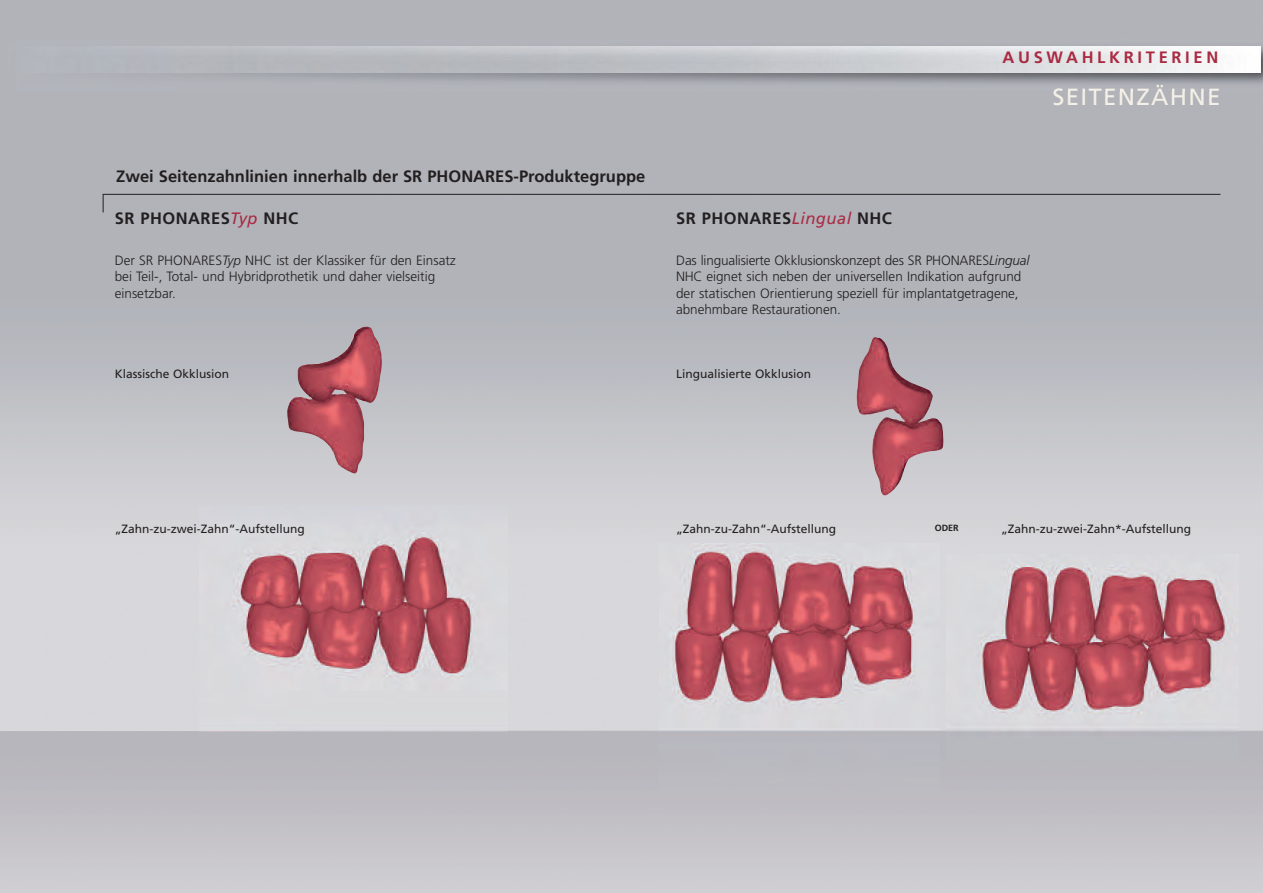
<style>
.page{position:relative;width:1263px;height:893px;background:#fff}
.page>*{position:absolute;margin:0;border:0;box-sizing:border-box;transform-origin:0 0}
.t1{font:24px "Frutiger";letter-spacing:.055em;color:#f4f0e7}
.t2{font:700 16.5px "Frutiger";color:#231f20}
.t3{font:700 16.5px "Frutiger";letter-spacing:.03em;color:#231f20}
.t4{font:700 16.5px "Frutiger";letter-spacing:.22em;color:#a92b43}
.t5{font:300 13.5px/16.2px "Frutiger";color:#231f20}
.t6{font:12px "Frutiger";color:#231f20}
.t7{font:700 9px "Frutiger";color:#231f20}
.s1{font-weight:400;font-style:italic;color:#a92b43}
.s2{font-style:italic}
</style>
<div class="page">
<img style="left:0;top:0;width:1263px;height:893px">
<img style="left:355px;top:363px;width:27px;height:93px">
<img style="left:199px;top:506px;width:309px;height:225px">
<img style="left:856px;top:337px;width:36px;height:62px">
<img style="left:659px;top:544px;width:281px;height:246px">
<img style="left:947px;top:554px;width:292px;height:204px">
<img style="left:0;top:39px;width:1263px;height:54px">
<img style="left:1053px;top:85px;width:166px;height:7px">
<img style="left:0;top:47px;width:1261px;height:25px">
<svg style="left:103px;top:195px;width:1px;height:17px"></svg>
<hr style="left:103px;top:194px;width:1117px;height:1px;background:#231f20">
<p class="t4" style="left:1002px;top:51px;width:217px">AUSWAHLKRITERIEN</p>
<h1 class="t1" style="left:1052px;top:87px;width:169px">SEITENZÄHNE</h1>
<p class="t2" style="left:116px;top:170px;width:531px">Zwei Seitenzahnlinien innerhalb der SR PHONARES-Produktegruppe</p>
<p class="t3" style="left:115px;top:211px;width:185px">SR PHONARES<span class="s1">Typ</span> NHC</p>
<p class="t3" style="left:676px;top:211px;width:217px">SR PHONARES<span class="s1">Lingual</span> NHC</p>
<p class="t5" style="left:115px;top:253px;width:343px">Der SR PHONARES<span class="s2">Typ</span> NHC ist der Klassiker für den Einsatz bei Teil-, Total- und Hybridprothetik und daher vielseitig einsetzbar.</p>
<p class="t5" style="left:676px;top:253px;width:355px">Das lingualisierte Okklusionskonzept des SR PHONARES<span class="s2">Lingual </span>NHC eignet sich neben der universellen Indikation aufgrund der statischen Orientierung speziell für implantatgetragene, abnehmbare Restaurationen.</p>
<p class="t6" style="left:115px;top:369px;width:116px">Klassische Okklusion</p>
<p class="t6" style="left:676px;top:369px;width:137px">Lingualisierte Okklusion</p>
<p class="t6" style="left:115px;top:524px;width:192px">„Zahn-zu-zwei-Zahn“-Aufstellung</p>
<p class="t6" style="left:676px;top:524px;width:162px">„Zahn-zu-Zahn“-Aufstellung</p>
<p class="t7" style="left:935px;top:524px;width:26px">ODER</p>
<p class="t6" style="left:1001px;top:524px;width:192px">„Zahn-zu-zwei-Zahn*-Aufstellung</p>
</div>
